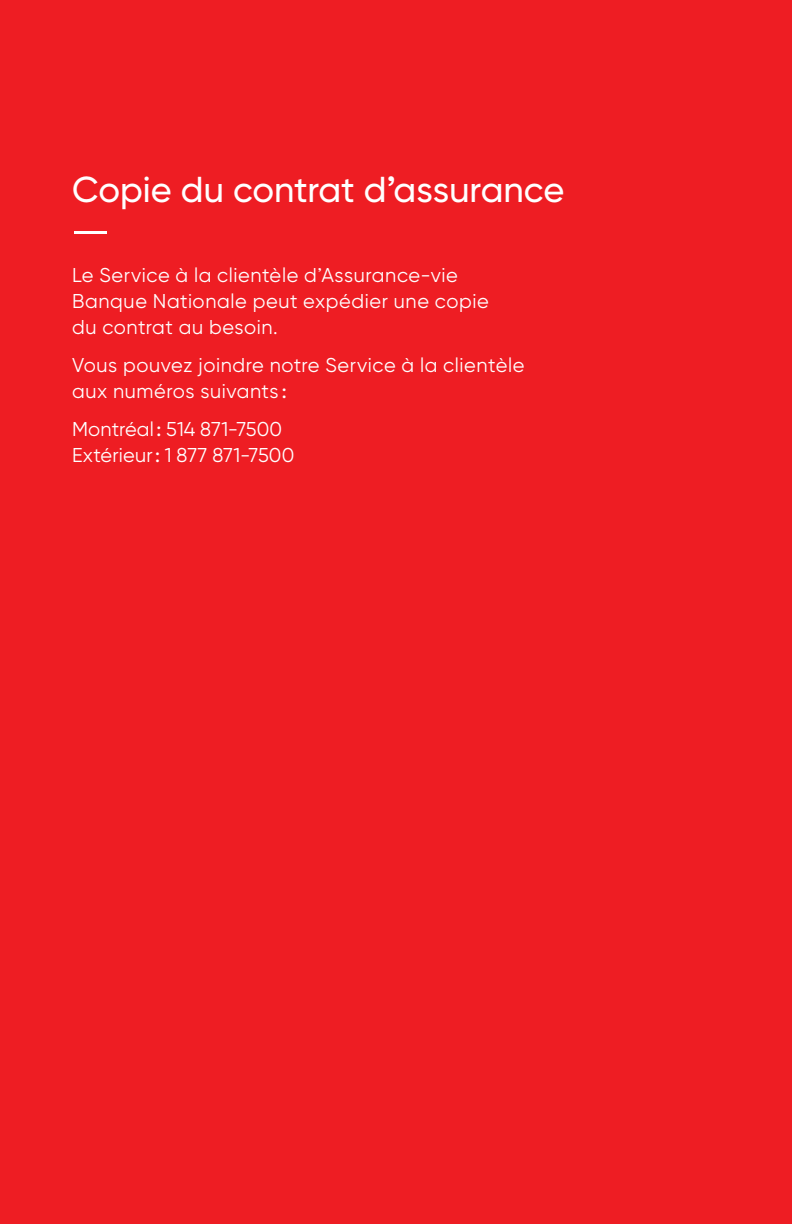
<style>
.page{position:relative;width:792px;height:1224px;background:#ee1d23}
.page>*{position:absolute;margin:0;border:0;box-sizing:border-box;transform-origin:0 0}
.t1{font:500 36px "Gilroy BN";color:#fff}
.t2{font:36px "Gilroy BN";color:#fff;scale:1.5 1}
.t3{font:20px/26px "Gilroy BN";letter-spacing:.025em;color:#fff}
.t4{font:20px/26px "Gilroy BN";letter-spacing:.005em;color:#fff}
</style>
<div class="page">
<h1 class="t1" style="left:72px;top:176px;width:494px">Copie du contrat d’assurance</h1>
<h1 class="t2" style="left:70px;top:218px;width:29px">—</h1>
<p class="t3" style="left:72px;top:264px;width:418px">Le Service à la clientèle d’Assurance-vie<br>Banque Nationale peut expédier une copie du contrat au besoin.</p>
<p class="t3" style="left:72px;top:354px;width:454px">Vous pouvez joindre notre Service à la clientèle aux numéros suivants :</p>
<p class="t4" style="left:72px;top:418px;width:224px">Montréal : 514 871-7500<br>Extérieur : 1 877 871-7500</p>
</div>
